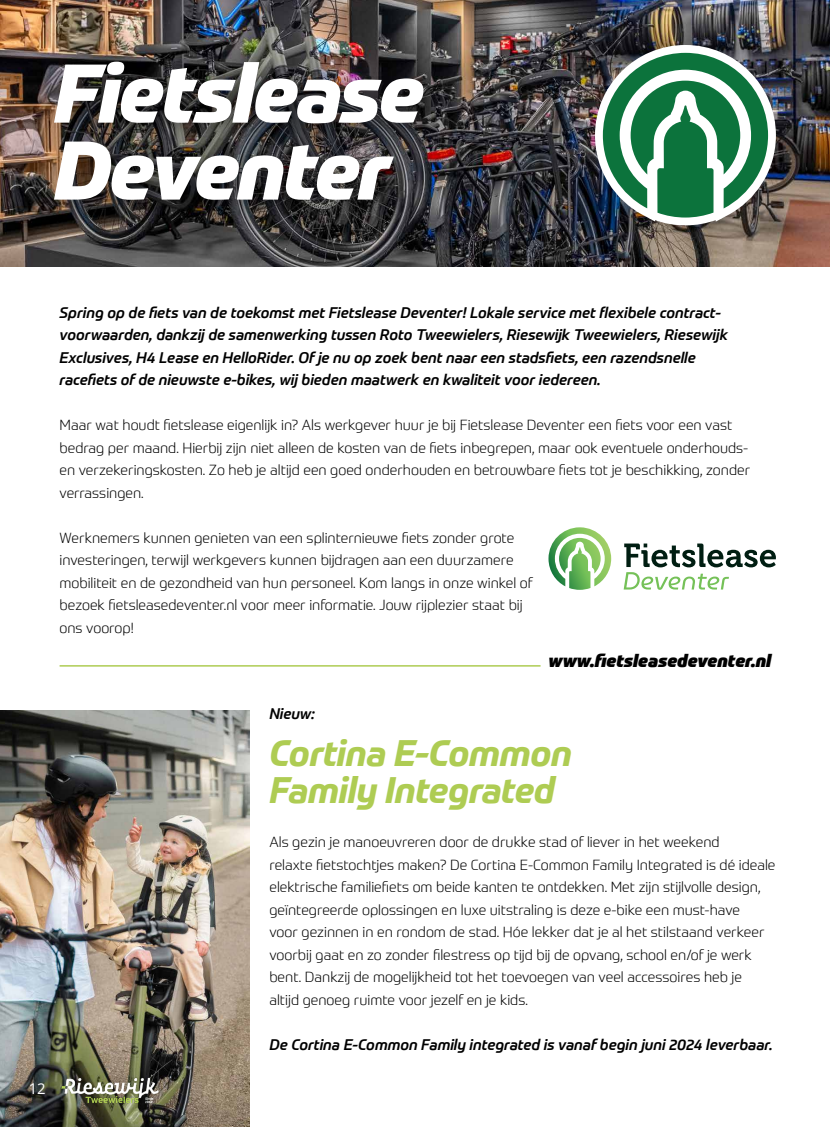
<style>
.page{position:relative;width:830px;height:1127px;background:#fff}
.page>*{position:absolute;margin:0;border:0;box-sizing:border-box;transform-origin:0 0}
.t1{font:italic 800 81.45px/76.9px "Prometo";letter-spacing:-.025em;color:#fff}
.t2{font:italic 700 36px/37.5px "Prometo";letter-spacing:-.01em;color:#aecc53}
.t3{font:italic 900 17.55px "Prometo";color:#000}
.t4{font:italic 500 15px/22.5px "Prometo";color:#000}
.t5{font:14.85px "Open Sans";color:#fff}
.t6{font:300 14.25px/22.5px "Prometo";color:#000}
</style>
<div class="page">
<img style="left:0;top:0;width:829px;height:267px">
<div style="left:29px;top:37px;width:429px;height:199px;background:#000;opacity:.75"></div>
<svg style="left:623px;top:543px;width:152px;height:47px"></svg>
<svg style="left:548px;top:527px;width:63px;height:63px"></svg>
<hr style="left:60px;top:665px;width:480px;height:1px;background:#aecc53">
<img style="left:602px;top:37px;width:181px;height:197px">
<img style="left:0;top:710px;width:249px;height:417px">
<h1 class="t1" style="left:54px;top:55px;width:371px">Fietslease<br>Deventer</h1>
<p class="t4" style="left:60px;top:301px;width:669px">Spring op de fiets van de toekomst met Fietslease Deventer! Lokale service met flexibele contract&shy;voorwaarden, dankzij de samenwerking tussen Roto Tweewielers, Riesewijk Tweewielers, Riesewijk Exclusives, H4 Lease en HelloRider. Of je nu op zoek bent naar een stadsfiets, een razendsnelle racefiets of de nieuwste e-bikes, wij bieden maatwerk en kwaliteit voor iedereen.</p>
<p class="t6" style="left:60px;top:414px;width:691px">Maar wat houdt fietslease eigenlijk in? Als werkgever huur je bij Fietslease Deventer een fiets voor een vast bedrag per maand. Hierbij zijn niet alleen de kosten van de fiets inbegrepen, maar ook eventuele onderhouds&shy;en verzekeringskosten. Zo heb je altijd een goed onderhouden en betrouwbare fiets tot je beschikking, zonder verrassingen.</p>
<p class="t6" style="left:60px;top:526px;width:474px">Werknemers kunnen genieten van een splinternieuwe fiets zonder grote investeringen, terwijl werkgevers kunnen bijdragen aan een duurzamere mobiliteit en de gezondheid van hun personeel. Kom langs in onze winkel of bezoek fietsleasedeventer.nl voor meer informatie. Jouw rijplezier staat bij ons voorop!</p>
<p class="t3" style="left:548px;top:650px;width:224px">www.fietsleasedeventer.nl</p>
<p class="t5" style="left:29px;top:1078px;width:18px">12</p>
<p class="t4" style="left:269px;top:702px;width:47px">Nieuw:</p>
<h2 class="t2" style="left:269px;top:734px;width:304px">Cortina E-Common<br>Family Integrated</h2>
<p class="t6" style="left:269px;top:831px;width:507px">Als gezin je manoeuvreren door de drukke stad of liever in het weekend<br>relaxte fietstochtjes maken? De Cortina E-Common Family Integrated is dé ideale elektrische familiefiets om beide kanten te ontdekken. Met zijn stijlvolle design, geïntegreerde oplossingen en luxe uitstraling is deze e-bike een must-have<br>voor gezinnen in en rondom de stad. Hóe lekker dat je al het stilstaand verkeer voorbij gaat en zo zonder filestress op tijd bij de opvang, school en/of je werk bent. Dankzij de mogelijkheid tot het toevoegen van veel accessoires heb je<br>altijd genoeg ruimte voor jezelf en je kids.</p>
<p class="t4" style="left:269px;top:1033px;width:504px">De Cortina E-Common Family integrated is vanaf begin juni 2024 leverbaar.</p>
</div>
